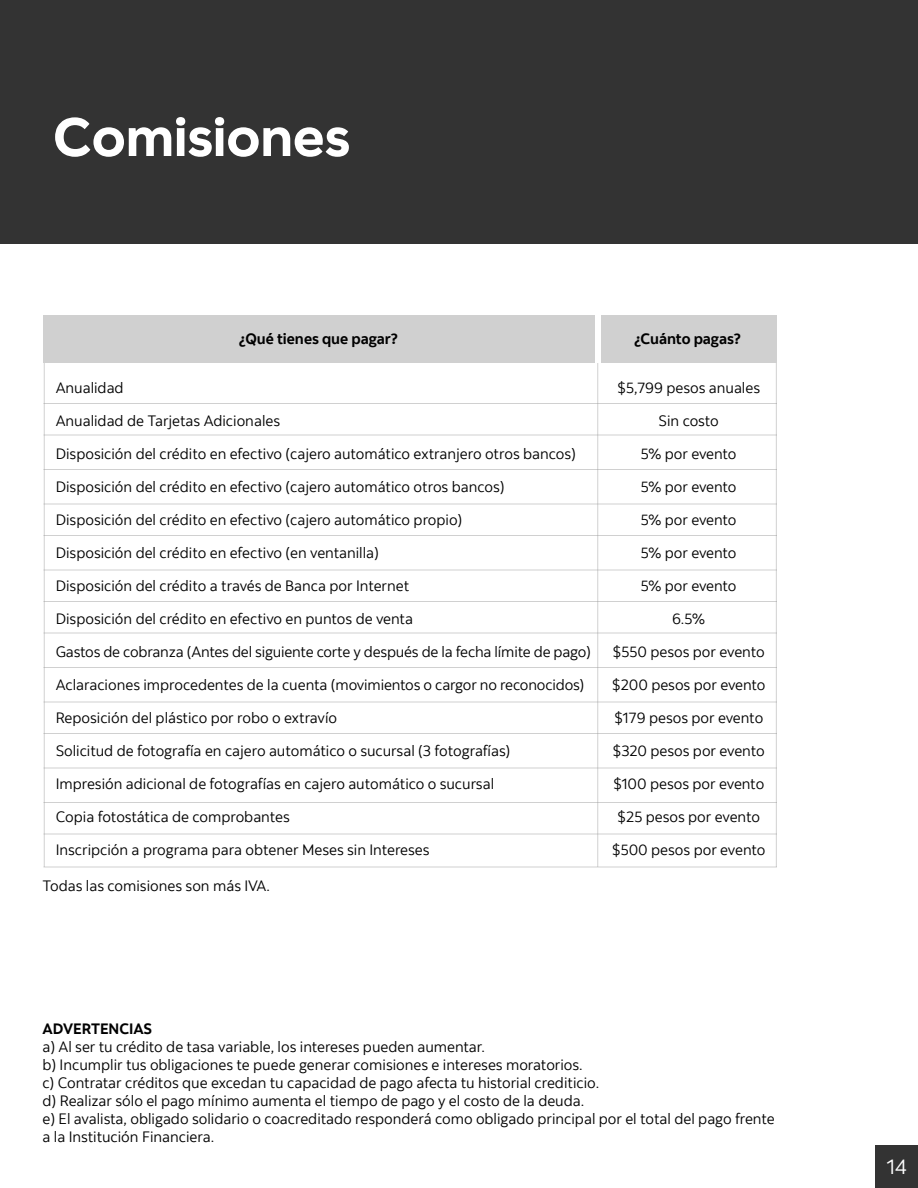
<style>
.page{position:relative;width:918px;height:1188px;background:#fff}
.page>*{position:absolute;margin:0;border:0;box-sizing:border-box;transform-origin:0 0}
.t1{font:54px "Scotia Headline";color:#fff}
.t2{font:21px "Scotia";color:#fff}
.t3{font:15px/18px "Scotia";color:#000;text-align:center}
.t4{font:700 15px "Scotia";color:#000}
</style>
<div class="page">
<div style="left:44px;top:315px;width:552px;height:48px;background:#d0d0d0"></div>
<hr style="left:44px;top:834px;width:733px;height:1px;background:#989898">
<hr style="left:44px;top:867px;width:733px;height:1px;background:#989898">
<hr style="left:44px;top:802px;width:733px;height:1px;background:#989898">
<hr style="left:44px;top:768px;width:733px;height:1px;background:#989898">
<hr style="left:44px;top:733px;width:733px;height:1px;background:#989898">
<hr style="left:44px;top:702px;width:733px;height:1px;background:#989898">
<div style="left:602px;top:315px;width:175px;height:48px;background:#d0d0d0"></div>
<hr style="left:44px;top:667px;width:733px;height:1px;background:#989898">
<hr style="left:44px;top:633px;width:733px;height:1px;background:#989898">
<hr style="left:44px;top:601px;width:733px;height:1px;background:#989898">
<hr style="left:44px;top:570px;width:733px;height:1px;background:#989898">
<hr style="left:44px;top:535px;width:733px;height:1px;background:#989898">
<hr style="left:44px;top:504px;width:733px;height:1px;background:#989898">
<hr style="left:44px;top:469px;width:733px;height:1px;background:#989898">
<hr style="left:44px;top:435px;width:733px;height:1px;background:#989898">
<hr style="left:44px;top:403px;width:733px;height:1px;background:#989898">
<hr style="left:597px;top:363px;width:1px;height:504px;background:#989898">
<hr style="left:776px;top:363px;width:1px;height:504px;background:#989898">
<div style="left:875px;top:1145px;width:43px;height:43px;background:#333"></div>
<div style="left:0;top:0;width:918px;height:244px;background:#333"></div>
<hr style="left:44px;top:363px;width:1px;height:504px;background:#989898">
<h1 class="t1" style="left:54px;top:105px;width:298px">Comisiones</h1>
<p class="t4" style="left:239px;top:329px;width:161px">¿Qué tienes que pagar?</p>
<p class="t4" style="left:634px;top:329px;width:109px">¿Cuánto pagas?</p>
<p class="t3" style="left:56px;top:379px;width:70px">Anualidad</p>
<p class="t3" style="left:56px;top:412px;width:226px">Anualidad de Tarjetas Adicionales</p>
<p class="t3" style="left:56px;top:445px;width:522px">Disposición del crédito en efectivo (cajero automático extranjero otros bancos)</p>
<p class="t3" style="left:56px;top:478px;width:450px">Disposición del crédito en efectivo (cajero automático otros bancos)</p>
<p class="t3" style="left:56px;top:511px;width:408px">Disposición del crédito en efectivo (cajero automático propio)</p>
<p class="t3" style="left:56px;top:544px;width:325px">Disposición del crédito en efectivo (en ventanilla)</p>
<p class="t3" style="left:56px;top:577px;width:355px">Disposición del crédito a través de Banca por Internet</p>
<p class="t3" style="left:56px;top:610px;width:359px">Disposición del crédito en efectivo en puntos de venta</p>
<p class="t3" style="left:56px;top:643px;width:537px">Gastos de cobranza (Antes del siguiente corte y después de la fecha límite de pago)</p>
<p class="t3" style="left:56px;top:676px;width:530px">Aclaraciones improcedentes de la cuenta (movimientos o cargor no reconocidos)</p>
<p class="t3" style="left:56px;top:709px;width:283px">Reposición del plástico por robo o extravío</p>
<p class="t3" style="left:56px;top:742px;width:456px">Solicitud de fotografía en cajero automático o sucursal (3 fotografías)</p>
<p class="t3" style="left:56px;top:775px;width:440px">Impresión adicional de fotografías en cajero automático o sucursal</p>
<p class="t3" style="left:56px;top:808px;width:236px">Copia fotostática de comprobantes</p>
<p class="t3" style="left:56px;top:841px;width:375px">Inscripción a programa para obtener Meses sin Intereses</p>
<p class="t3" style="left:43px;top:877px;width:229px">Todas las comisiones son más IVA.</p>
<p class="t3" style="left:617px;top:379px;width:144px">$5,799 pesos anuales</p>
<p class="t3" style="left:659px;top:412px;width:62px">Sin costo</p>
<p class="t3" style="left:641px;top:445px;width:97px">5% por evento</p>
<p class="t3" style="left:641px;top:478px;width:97px">5% por evento</p>
<p class="t3" style="left:641px;top:511px;width:97px">5% por evento</p>
<p class="t3" style="left:641px;top:544px;width:97px">5% por evento</p>
<p class="t3" style="left:641px;top:577px;width:97px">5% por evento</p>
<p class="t3" style="left:672px;top:610px;width:34px">6.5%</p>
<p class="t3" style="left:613px;top:643px;width:154px">$550 pesos por evento</p>
<p class="t3" style="left:612px;top:676px;width:155px">$200 pesos por evento</p>
<p class="t3" style="left:614px;top:709px;width:151px">$179 pesos por evento</p>
<p class="t3" style="left:613px;top:742px;width:154px">$320 pesos por evento</p>
<p class="t3" style="left:613px;top:775px;width:153px">$100 pesos por evento</p>
<p class="t3" style="left:612px;top:801px;width:155px;line-height:33px">$25 pesos por evento $500 pesos por evento</p>
<p class="t4" style="left:43px;top:1020px;width:111px">ADVERTENCIAS</p>
<p class="t3" style="left:43px;top:1038px;width:734px;text-align:left">a) Al ser tu crédito de tasa variable, los intereses pueden aumentar.<br>b) Incumplir tus obligaciones te puede generar comisiones e intereses moratorios.<br>c) Contratar créditos que excedan tu capacidad de pago afecta tu historial crediticio.<br>d) Realizar sólo el pago mínimo aumenta el tiempo de pago y el costo de la deuda.<br>e) El avalista, obligado solidario o coacreditado responderá como obligado principal por el total del pago frente a la Institución Financiera.</p>
<h2 class="t2" style="left:887px;top:1154px;width:22px">14</h2>
</div>
